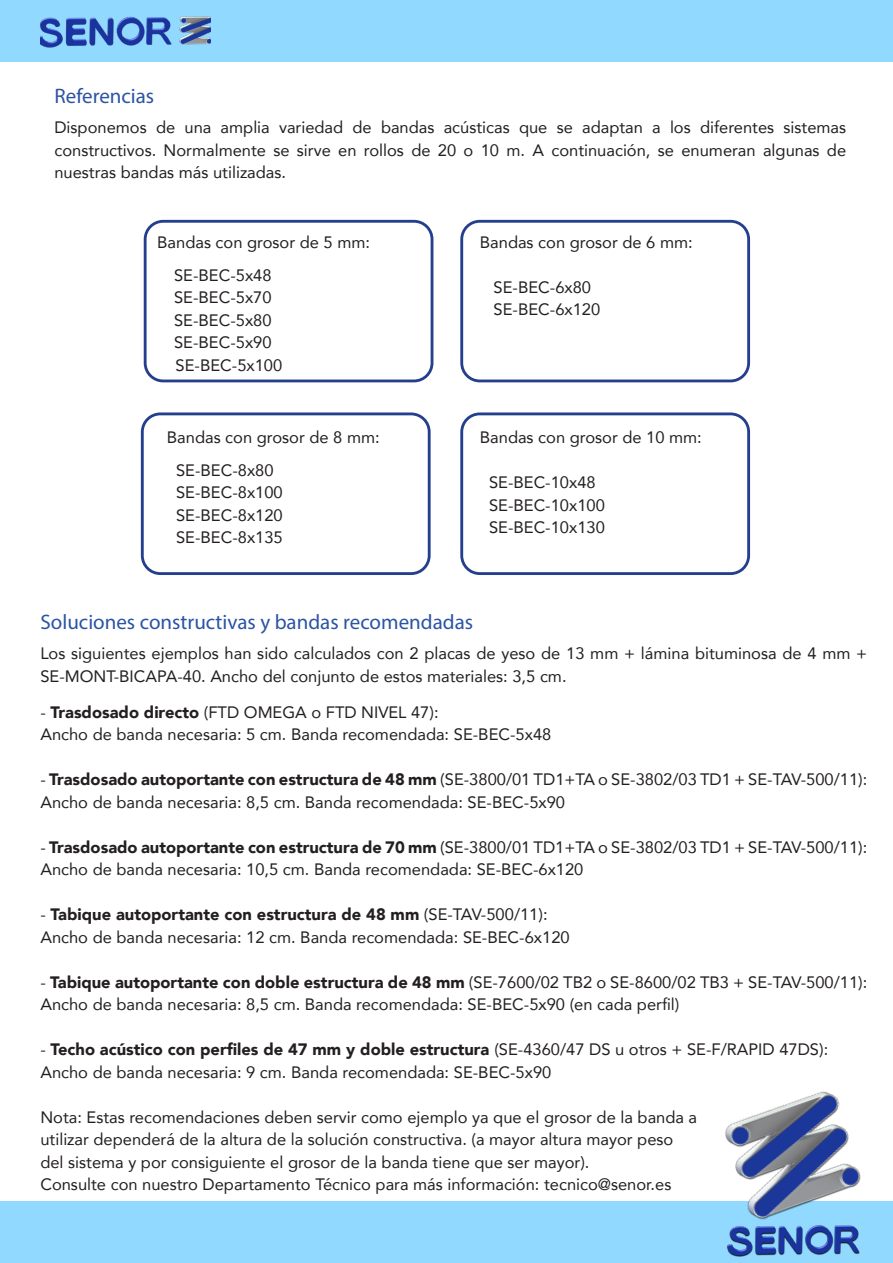
<style>
.page{position:relative;width:893px;height:1263px;background:#fff}
.page>*{position:absolute;margin:0;border:0;box-sizing:border-box;transform-origin:0 0}
.t1{font:21px "Myriad Pro";color:#2b54a4}
.t2{font:16.5px/22.5px "Avenir";color:#231f20}
.t3{font:900 16.5px "Avenir";color:#231f20}
.s1{font-weight:900}
.s2{font-weight:400}
</style>
<div class="page">
<div style="left:460px;top:220px;width:290px;height:162px;border:3px solid #253f8e;border-radius:18px"></div>
<div style="left:144px;top:220px;width:289px;height:162px;border:3px solid #253f8e;border-radius:18px"></div>
<div style="left:141px;top:412px;width:290px;height:163px;border:3px solid #253f8e;border-radius:18px"></div>
<div style="left:460px;top:412px;width:290px;height:163px;border:3px solid #253f8e;border-radius:18px"></div>
<div style="left:0;top:0;width:893px;height:62px;background:#92d9ff"></div>
<img style="left:40px;top:16px;width:170px;height:32px">
<div style="left:0;top:1201px;width:893px;height:62px;background:#92d9ff"></div>
<img style="left:725px;top:1091px;width:136px;height:129px">
<img style="left:726px;top:1225px;width:134px;height:32px">
<p class="t1" style="left:54px;top:83px;width:101px">Referencias</p>
<p class="t2" style="left:54px;top:116px;width:793px;text-align:justify">Disponemos de una amplia variedad de bandas acústicas que se adaptan a los diferentes sistemas constructivos. Normalmente se sirve en rollos de 20 o 10 m. A continuación, se enumeran algunas de nuestras bandas más utilizadas.</p>
<p class="t2" style="left:157px;top:230px;width:214px">Bandas con grosor de 5 mm:</p>
<p class="t2" style="left:174px;top:263px;width:99px">SE-BEC-5x48</p>
<p class="t2" style="left:174px;top:286px;width:99px">SE-BEC-5x70</p>
<p class="t2" style="left:174px;top:308px;width:99px">SE-BEC-5x80</p>
<p class="t2" style="left:174px;top:331px;width:99px">SE-BEC-5x90</p>
<p class="t2" style="left:176px;top:353px;width:108px">SE-BEC-5x100</p>
<p class="t2" style="left:167px;top:425px;width:214px">Bandas con grosor de 8 mm:</p>
<p class="t2" style="left:176px;top:458px;width:99px">SE-BEC-8x80</p>
<p class="t2" style="left:176px;top:481px;width:108px">SE-BEC-8x100</p>
<p class="t2" style="left:176px;top:503px;width:108px">SE-BEC-8x120</p>
<p class="t2" style="left:176px;top:526px;width:108px">SE-BEC-8x135</p>
<p class="t2" style="left:480px;top:230px;width:214px">Bandas con grosor de 6 mm:</p>
<p class="t2" style="left:494px;top:275px;width:99px">SE-BEC-6x80</p>
<p class="t2" style="left:494px;top:298px;width:108px">SE-BEC-6x120</p>
<p class="t2" style="left:480px;top:426px;width:224px">Bandas con grosor de 10 mm:</p>
<p class="t2" style="left:489px;top:471px;width:108px">SE-BEC-10x48</p>
<p class="t2" style="left:489px;top:493px;width:117px">SE-BEC-10x100</p>
<p class="t2" style="left:489px;top:516px;width:117px">SE-BEC-10x130</p>
<p class="t1" style="left:40px;top:609px;width:434px">Soluciones constructivas y bandas recomendadas</p>
<p class="t2" style="left:40px;top:642px;width:828px">Los siguientes ejemplos han sido calculados con 2 placas de yeso de 13 mm + lámina bituminosa de 4 mm +<br>SE-MONT-BICAPA-40. Ancho del conjunto de estos materiales: 3,5 cm.</p>
<p class="t2" style="left:40px;top:700px;width:400px">- <span class="s1">Trasdosado directo</span> (FTD OMEGA o FTD NIVEL 47):</p>
<p class="t2" style="left:40px;top:723px;width:512px">Ancho de banda necesaria: 5 cm. Banda recomendada: SE-BEC-5x48</p>
<p class="t2" style="left:40px;top:768px;width:828px">- <span class="s1">Trasdosado autoportante con estructura de 48 mm</span> (SE-3800/01 TD1+TA o SE-3802/03 TD1 + SE-TAV-500/11):<br>Ancho de banda necesaria: 8,5 cm. Banda recomendada: SE-BEC-5x90</p>
<p class="t2" style="left:40px;top:835px;width:828px">- <span class="s1">Trasdosado autoportante con estructura de 70 mm</span> (SE-3800/01 TD1+TA o SE-3802/03 TD1 + SE-TAV-500/11):</p>
<p class="t2" style="left:40px;top:858px;width:545px">Ancho de banda necesaria: 10,5 cm. Banda recomendada: SE-BEC-6x120</p>
<p class="t3" style="left:40px;top:900px;width:509px"><span class="s2">-</span> Tabique autoportante con estructura de 48 mm <span class="s2">(SE-TAV-500/11):</span></p>
<p class="t2" style="left:40px;top:925px;width:531px">Ancho de banda necesaria: 12 cm. Banda recomendada: SE-BEC-6x120</p>
<p class="t2" style="left:40px;top:970px;width:828px">- <span class="s1">Tabique autoportante con doble estructura de 48 mm</span> (SE-7600/02 TB2 o SE-8600/02 TB3 + SE-TAV-500/11):</p>
<p class="t2" style="left:40px;top:993px;width:640px">Ancho de banda necesaria: 8,5 cm. Banda recomendada: SE-BEC-5x90 (en cada perfil)</p>
<p class="t3" style="left:40px;top:1035px;width:789px"><span class="s2">-</span> Techo acústico con perfiles de 47 mm y doble estructura <span class="s2">(SE-4360/47 DS u otros + SE-F/RAPID 47DS):</span></p>
<p class="t2" style="left:40px;top:1060px;width:512px">Ancho de banda necesaria: 9 cm. Banda recomendada: SE-BEC-5x90</p>
<p class="t2" style="left:40px;top:1105px;width:658px">Nota: Estas recomendaciones deben servir como ejemplo ya que el grosor de la banda a</p>
<p class="t2" style="left:40px;top:1128px;width:634px">utilizar dependerá de la altura de la solución constructiva. (a mayor altura mayor peso</p>
<p class="t2" style="left:40px;top:1150px;width:551px">del sistema y por consiguiente el grosor de la banda tiene que ser mayor).</p>
<p class="t2" style="left:40px;top:1173px;width:632px">Consulte con nuestro Departamento Técnico para más información: tecnico@senor.es</p>
</div>
